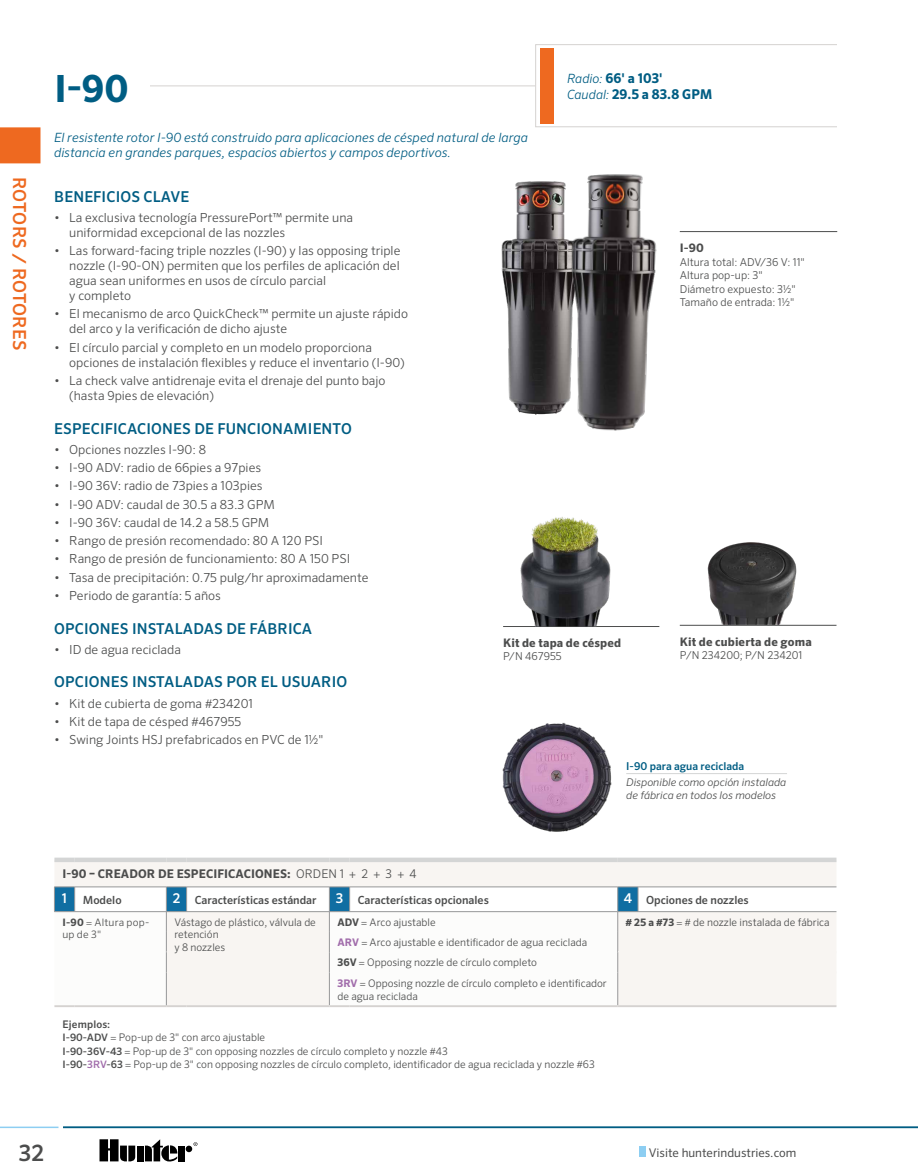
<style>
.page{position:relative;width:918px;height:1175px;background:#fff}
.page>*{position:absolute;margin:0;border:0;box-sizing:border-box;transform-origin:0 0}
.t1{font:700 37.5px "Sero Pro";color:#005d83}
.t2{font:500 22.5px "Sero Pro";color:#4c4d4d}
.t3{font:500 18px "Sero Pro";letter-spacing:.005em;color:#ee6920}
.t4{font:500 15px "Sero Pro";letter-spacing:.01em;color:#005d83}
.t5{font:700 13.5px "Sero Pro";letter-spacing:.005em;color:#005d83}
.t6{font:italic 300 12.75px/15px "Sero Pro";letter-spacing:.005em;color:#005d83}
.t7{font:300 12.45px/15px "Sero Pro";color:#4c4d4d}
.t8{font:700 12px "Sero Pro";letter-spacing:.01em;color:#4c4d4d}
.t9{font:12px "Sero Pro";color:#4c4d4d}
.t10{font:700 11.7px "Sero Pro";letter-spacing:.015em;color:#4c4d4d}
.t11{font:500 11.25px "Sero Pro";color:#4c4d4d}
.t12{font:300 10.8px/13.5px "Sero Pro";color:#4c4d4d}
.t13{font:500 10.8px "Sero Pro";color:#005d83}
.t14{font:italic 300 10.65px/13px "Sero Pro";color:#4c4d4d}
.t15{font:300 10.5px/13.5px "Sero Pro";color:#4c4d4d}
.t16{font:300 10.35px/12.6px "Sero Pro";letter-spacing:.02em;color:#4c4d4d}
.s1{font-weight:300;font-style:italic;font-size:12.75px}
.s2{font-weight:300}
.s3{font-size:13.5px;color:#fff}
.s4{font-weight:700}
.s5{font-weight:700;font-size:10.35px}
.s6{font-size:10.35px}
.s7{font-weight:700;color:#a16dab}
.s8{font-weight:500}
.s9{font-weight:500;font-size:10.35px}
.s10{font-weight:500;font-size:10.35px;color:#a16dab}
</style>
<div class="page">
<div style="left:640px;top:1146px;width:6px;height:10px;background:#8dcef2"></div>
<hr style="left:63px;top:1126px;width:855px;height:2px;background:#005d83">
<hr style="left:0;top:1126px;width:58px;height:2px;background:#8dcef2">
<svg style="left:194px;top:1142px;width:3px;height:4px"></svg>
<div style="left:137px;top:1145px;width:7px;height:16px;background:#000"></div>
<div style="left:186px;top:1145px;width:6px;height:7px;background:#000;border-radius:50%"></div>
<div style="left:178px;top:1145px;width:7px;height:16px;background:#000"></div>
<svg style="left:145px;top:1139px;width:32px;height:22px"></svg>
<svg style="left:100px;top:1139px;width:35px;height:22px"></svg>
<hr style="left:54px;top:85px;width:481px;height:1px;background:#d5d2d0">
<div style="left:535px;top:44px;width:302px;height:83px;border:1px solid #d5d2d0"></div>
<div style="left:540px;top:48px;width:13px;height:75px;background:#ee6920"></div>
<div style="left:0;top:127px;width:40px;height:36px;background:#ee6920"></div>
<hr style="left:680px;top:231px;width:157px;height:1px;background:#4c4d4d">
<hr style="left:503px;top:626px;width:156px;height:1px;background:#4c4d4d">
<hr style="left:680px;top:625px;width:157px;height:1px;background:#4c4d4d">
<div style="left:54px;top:46px;width:96px;height:56px;background:#fff"></div>
<img style="left:701px;top:542px;width:96px;height:83px">
<img style="left:520px;top:517px;width:91px;height:109px">
<hr style="left:626px;top:773px;width:161px;height:1px;background:#d4d5d5">
<img style="left:502px;top:722px;width:110px;height:110px">
<img style="left:501px;top:181px;width:59px;height:234px">
<img style="left:560px;top:174px;width:97px;height:257px">
<svg style="left:54px;top:862px;width:782px;height:143px;fill:#f8f5f2"></svg>
<svg style="left:54px;top:972px;width:564px;height:33px"></svg>
<hr style="left:618px;top:971px;width:20px;height:2px;background:#f8f5f2">
<hr style="left:638px;top:971px;width:198px;height:2px;background:#f8f5f2">
<hr style="left:167px;top:971px;width:20px;height:2px;background:#f8f5f2">
<hr style="left:187px;top:971px;width:142px;height:2px;background:#f8f5f2">
<hr style="left:638px;top:951px;width:198px;height:2px;background:#f8f5f2">
<hr style="left:618px;top:972px;width:1px;height:33px;background:#969798">
<hr style="left:329px;top:972px;width:1px;height:33px;background:#969798">
<hr style="left:638px;top:911px;width:198px;height:1px;background:#969798">
<hr style="left:54px;top:1005px;width:21px;height:2px;background:#d5d2d0">
<hr style="left:75px;top:1005px;width:91px;height:2px;background:#d5d2d0">
<hr style="left:166px;top:1005px;width:21px;height:2px;background:#d5d2d0">
<hr style="left:187px;top:1005px;width:142px;height:2px;background:#d5d2d0">
<hr style="left:329px;top:1005px;width:21px;height:2px;background:#d5d2d0">
<hr style="left:350px;top:1005px;width:268px;height:2px;background:#d5d2d0">
<hr style="left:618px;top:1005px;width:20px;height:2px;background:#d5d2d0">
<hr style="left:638px;top:1005px;width:198px;height:2px;background:#d5d2d0">
<hr style="left:166px;top:972px;width:1px;height:33px;background:#969798">
<div style="left:54px;top:857px;width:21px;height:5px;background:#d4d5d5"></div>
<div style="left:75px;top:857px;width:91px;height:5px;background:#d4d5d5"></div>
<div style="left:166px;top:857px;width:21px;height:5px;background:#d4d5d5"></div>
<div style="left:187px;top:857px;width:142px;height:5px;background:#d4d5d5"></div>
<div style="left:329px;top:857px;width:21px;height:5px;background:#d4d5d5"></div>
<div style="left:350px;top:857px;width:268px;height:5px;background:#d4d5d5"></div>
<div style="left:618px;top:857px;width:20px;height:5px;background:#d4d5d5"></div>
<div style="left:638px;top:857px;width:198px;height:5px;background:#d4d5d5"></div>
<hr style="left:638px;top:886px;width:198px;height:1px;background:#969798">
<svg style="left:54px;top:886px;width:585px;height:86px"></svg>
<h3 class="t3" style="left:30px;top:177px;width:175px;rotate:90deg">ROTORS / ROTORES</h3>
<h1 class="t1" style="left:54px;top:66px;width:76px">I-90</h1>
<p class="t6" style="left:54px;top:129px;width:476px">El resistente rotor I-90 está construido para aplicaciones de césped natural de larga distancia en grandes parques, espacios abiertos y campos deportivos.</p>
<p class="t5" style="left:567px;top:70px;width:97px"><span class="s1">Radio:</span> 66' a 103'</p>
<p class="t5" style="left:567px;top:86px;width:147px"><span class="s1">Caudal:</span> 29.5 a 83.8 GPM</p>
<p class="t4" style="left:54px;top:187px;width:137px">BENEFICIOS CLAVE</p>
<p class="t7" style="left:69px;top:210px;width:285px;text-indent:-15px">• La exclusiva tecnología PressurePort™ permite una uniformidad excepcional de las nozzles</p>
<p class="t7" style="left:69px;top:243px;width:333px;text-indent:-15px">• Las forward-facing triple nozzles (I-90) y las opposing triple nozzle (I-90-ON) permiten que los perfiles de aplicación del agua sean uniformes en usos de círculo parcial<br>y completo</p>
<p class="t7" style="left:69px;top:306px;width:340px;text-indent:-15px">• El mecanismo de arco QuickCheck™ permite un ajuste rápido del arco y la verificación de dicho ajuste</p>
<p class="t7" style="left:69px;top:340px;width:337px;text-indent:-15px">• El círculo parcial y completo en un modelo proporciona opciones de instalación flexibles y reduce el inventario (I-90)</p>
<p class="t7" style="left:69px;top:373px;width:318px;text-indent:-15px">• La check valve antidrenaje evita el drenaje del punto bajo (hasta 9pies de elevación)</p>
<p class="t4" style="left:54px;top:419px;width:299px">ESPECIFICACIONES DE FUNCIONAMIENTO</p>
<p class="t7" style="left:54px;top:442px;width:153px">• Opciones nozzles I-90: 8</p>
<p class="t7" style="left:54px;top:460px;width:208px">• I-90 ADV: radio de 66pies a 97pies</p>
<p class="t7" style="left:54px;top:478px;width:210px">• I-90 36V: radio de 73pies a 103pies</p>
<p class="t7" style="left:54px;top:496px;width:222px">• I-90 ADV: caudal de 30.5 a 83.3 GPM</p>
<p class="t7" style="left:54px;top:515px;width:217px">• I-90 36V: caudal de 14.2 a 58.5 GPM</p>
<p class="t7" style="left:54px;top:533px;width:270px">• Rango de presión recomendado: 80 A 120 PSI</p>
<p class="t7" style="left:54px;top:551px;width:298px">• Rango de presión de funcionamiento: 80 A 150 PSI</p>
<p class="t7" style="left:54px;top:569px;width:316px">• Tasa de precipitación: 0.75 pulg/hr aproximadamente</p>
<p class="t7" style="left:54px;top:588px;width:168px">• Periodo de garantía: 5 años</p>
<p class="t4" style="left:54px;top:619px;width:259px">OPCIONES INSTALADAS DE FÁBRICA</p>
<p class="t7" style="left:54px;top:642px;width:128px">• ID de agua reciclada</p>
<p class="t4" style="left:54px;top:673px;width:295px">OPCIONES INSTALADAS POR EL USUARIO</p>
<p class="t7" style="left:54px;top:696px;width:200px">• Kit de cubierta de goma #234201</p>
<p class="t7" style="left:54px;top:714px;width:189px">• Kit de tapa de césped #467955</p>
<p class="t7" style="left:54px;top:732px;width:271px">• Swing Joints HSJ prefabricados en PVC de 11/2"</p>
<p class="t10" style="left:680px;top:241px;width:26px">I-90</p>
<p class="t12" style="left:680px;top:255px;width:127px">Altura total: ADV/36 V: 11"<br>Altura pop-up: 3"<br>Diámetro expuesto: 3½"<br>Tamaño de entrada: 1½"</p>
<p class="t10" style="left:503px;top:635px;width:120px">Kit de tapa de césped</p>
<p class="t12" style="left:503px;top:650px;width:60px">P/N 467955</p>
<p class="t10" style="left:680px;top:634px;width:134px">Kit de cubierta de goma</p>
<p class="t12" style="left:680px;top:648px;width:124px">P/N 234200; P/N 234201</p>
<p class="t13" style="left:626px;top:759px;width:120px">I-90 para agua reciclada</p>
<p class="t14" style="left:626px;top:776px;width:162px">Disponible como opción instalada de fábrica en todos los modelos</p>
<p class="t8" style="left:63px;top:866px;width:356px">I-90 – CREADOR DE ESPECIFICACIONES: <span class="s2">ORDEN 1 + 2 + 3 + 4</span></p>
<p class="t11" style="left:62px;top:892px;width:61px"><span class="s3">1</span> Modelo</p>
<p class="t11" style="left:173px;top:892px;width:145px"><span class="s3">2</span> Características estándar</p>
<p class="t11" style="left:336px;top:892px;width:155px"><span class="s3">3</span> Características opcionales</p>
<p class="t11" style="left:624px;top:892px;width:127px"><span class="s3">4</span> Opciones de nozzles</p>
<p class="t16" style="left:63px;top:915px;width:88px"><span class="s4">I-90</span> = Altura pop&shy;up de 3"</p>
<p class="t15" style="left:174px;top:915px;width:143px;line-height:12.6px">Vástago de plástico, válvula de retención<br>y 8 nozzles</p>
<p class="t15" style="left:338px;top:915px;width:100px"><span class="s4">ADV</span> = Arco ajustable</p>
<p class="t15" style="left:626px;top:915px;width:205px"><span class="s5"># 25 a #73</span> <span class="s6">=</span> # de nozzle instalada de fábrica</p>
<p class="t15" style="left:338px;top:932px;width:271px;line-height:20.4px"><span class="s7">ARV</span> = Arco ajustable e identificador de agua reciclada<br><span class="s4">36V</span> = Opposing nozzle de círculo completo<br><span class="s7">3RV</span> = Opposing nozzle de círculo completo e identificador</p>
<p class="t15" style="left:338px;top:989px;width:82px">de agua reciclada</p>
<p class="t15" style="left:63px;top:1017px;width:534px"><span class="s8">Ejemplos:<br></span><span class="s9">I-90-ADV</span> = Pop-up de 3" con arco ajustable<br><span class="s9">I-90-36V-43</span> = Pop-up de 3" con opposing nozzles de círculo completo y nozzle #43<br><span class="s9">I-90-</span><span class="s10">3RV</span><span class="s9">-63</span> = Pop-up de 3" con opposing nozzles de círculo completo, identificador de agua reciclada y nozzle #63</p>
<h2 class="t2" style="left:19px;top:1139px;width:27px">32</h2>
<p class="t9" style="left:649px;top:1145px;width:149px">Visite hunterindustries.com</p>
</div>
